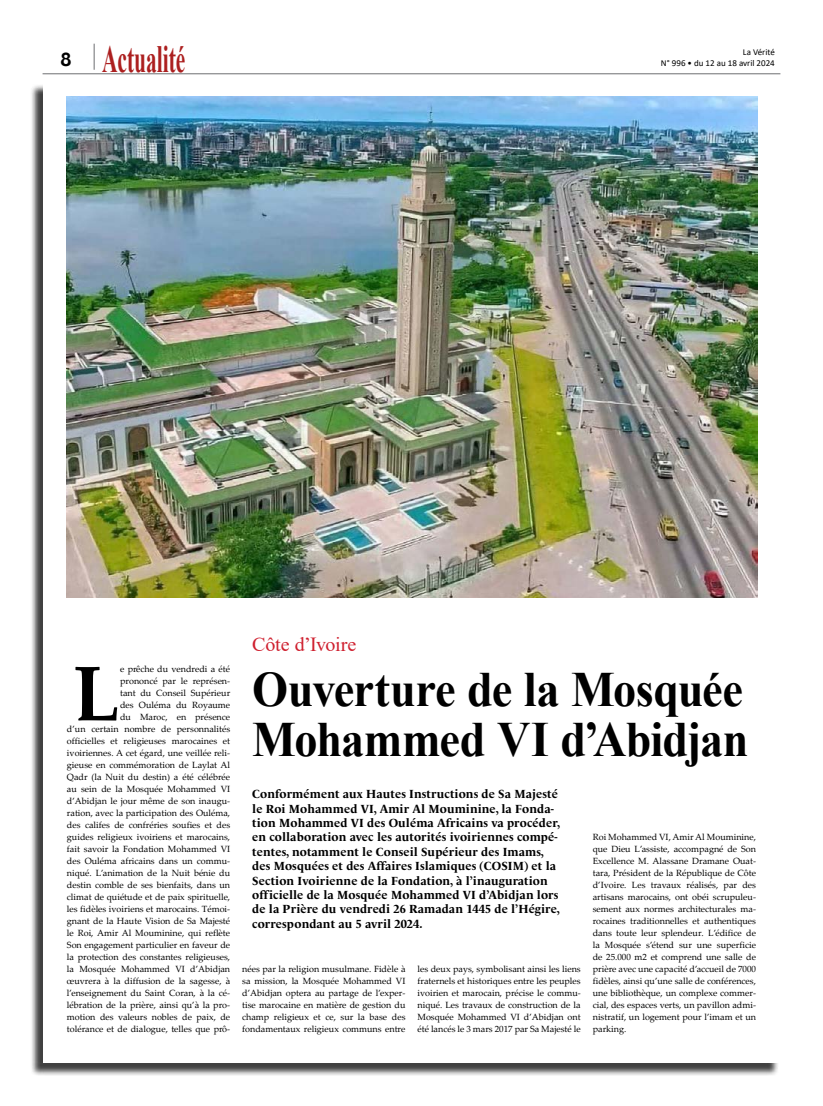
<style>
.page{position:relative;width:823px;height:1106px;background:#fff}
.page>*{position:absolute;margin:0;border:0;box-sizing:border-box;transform-origin:0 0}
.t1{font:700 77.6px "Palatino Linotype";color:#000}
.t2{font:700 49.4px/49.4px "Times New Roman";letter-spacing:-.02em;color:#000;scale:.94 1}
.t3{font:700 38.5px "Times New Roman";color:#ac1f1f;scale:.56 1}
.t4{font:20px "Times New Roman";letter-spacing:-.01em;color:#cf202f}
.t5{font:700 12px/14.4px "Le Monde Livre";letter-spacing:.01em;color:#000}
.t6{font:9px/12px "Palatino Linotype";color:#000;text-align:justify}
.t7{font:9px "Calibri";color:#000}
.s1{font-family:"Gadget";font-weight:400;font-size:18px;color:#000}
</style>
<div class="page">
<div style="left:30px;top:84px;width:748px;height:992px;background:#000;opacity:.75"></div>
<div style="left:43px;top:82px;width:736px;height:981px;background:#fff"></div>
<hr style="left:43px;top:73px;width:737px;height:1px;background:#6d6e71">
<svg style="left:94px;top:44px;width:1px;height:26px"></svg>
<img style="left:67px;top:96px;width:689px;height:501px">
<h3 class="t3" style="left:60px;top:31px;width:225px"><span class="s1">8</span> Actualité</h3>
<p class="t7" style="left:742px;top:46px;width:33px">La Vérité</p>
<p class="t7" style="left:660px;top:57px;width:115px">N° 996 • du 12 au 18 avril 2024</p>
<p class="t6" style="left:67px;top:663px;width:165px;text-align:right">e prêche du vendredi a été<br>prononcé par le représen-<br>tant du Conseil Supérieur<br>des Ouléma du Royaume<br>du Maroc, en présence<br>d’un certain nombre de personnalités officielles et religieuses marocaines et ivoiriennes. A cet égard, une veillée reli&shy;gieuse en commémoration de Laylat Al Qadr (la Nuit du destin) a été célébrée au sein de la Mosquée Mohammed VI d’Abidjan le jour même de son inaugu&shy;ration, avec la participation des Ouléma, des califes de confréries soufies et des guides religieux ivoiriens et marocains, fait savoir la Fondation Mohammed VI des Ouléma africains dans un commu&shy;niqué. L’animation de la Nuit bénie du destin comble de ses bienfaits, dans un climat de quiétude et de paix spirituelle, les fidèles ivoiriens et marocains. Témoi&shy;gnant de la Haute Vision de Sa Majesté le Roi, Amir Al Mouminine, qui reflète Son engagement particulier en faveur de la protection des constantes religieuses, la Mosquée Mohammed VI d’Abidjan œuvrera à la diffusion de la sagesse, à l’enseignement du Saint Coran, à la cé&shy;lébration de la prière, ainsi qu’à la pro&shy;motion des valeurs nobles de paix, de tolérance et de dialogue, telles que prô-</p>
<h1 class="t1" style="left:73px;top:639px;width:48px">L</h1>
<h3 class="t4" style="left:252px;top:630px;width:106px">Côte d’Ivoire</h3>
<h2 class="t2" style="left:252px;top:663px;width:529px">Ouverture de la Mosquée<br>Mohammed VI d’Abidjan</h2>
<p class="t5" style="left:252px;top:787px;width:309px">Conformément aux Hautes Instructions de Sa Majesté le Roi Mohammed VI, Amir Al Mouminine, la Fonda&shy;tion Mohammed VI des Ouléma Africains va procéder, en collaboration avec les autorités ivoiriennes compé&shy;tentes, notamment le Conseil Supérieur des Imams, des Mosquées et des Affaires Islamiques (COSIM) et la Section Ivoirienne de la Fondation, à l’inauguration officielle de la Mosquée Mohammed VI d’Abidjan lors de la Prière du vendredi 26 Ramadan 1445 de l’Hégire, correspondant au 5 avril 2024.</p>
<p class="t6" style="left:242px;top:962px;width:165px">nées par la religion musulmane. Fidèle à sa mission, la Mosquée Mohammed VI d’Abidjan optera au partage de l’exper&shy;tise marocaine en matière de gestion du champ religieux et ce, sur la base des fondamentaux religieux communs entre</p>
<p class="t6" style="left:417px;top:962px;width:165px">les deux pays, symbolisant ainsi les liens fraternels et historiques entre les peuples ivoirien et marocain, précise le commu&shy;niqué. Les travaux de construction de la Mosquée Mohammed VI d’Abidjan ont été lancés le 3 mars 2017 par Sa Majesté le</p>
<p class="t6" style="left:592px;top:830px;width:165px">Roi Mohammed VI, Amir Al Mouminine, que Dieu L’assiste, accompagné de Son Excellence M. Alassane Dramane Ouat&shy;tara, Président de la République de Côte d’Ivoire. Les travaux réalisés, par des artisans marocains, ont obéi scrupuleu&shy;sement aux normes architecturales ma&shy;rocaines traditionnelles et authentiques dans toute leur splendeur. L’édifice de la Mosquée s’étend sur une superficie de 25.000 m2 et comprend une salle de prière avec une capacité d’accueil de 7000 fidèles, ainsi qu’une salle de conférences, une bibliothèque, un complexe commer&shy;cial, des espaces verts, un pavillon admi&shy;nistratif, un logement pour l’imam et un parking.</p>
</div>
